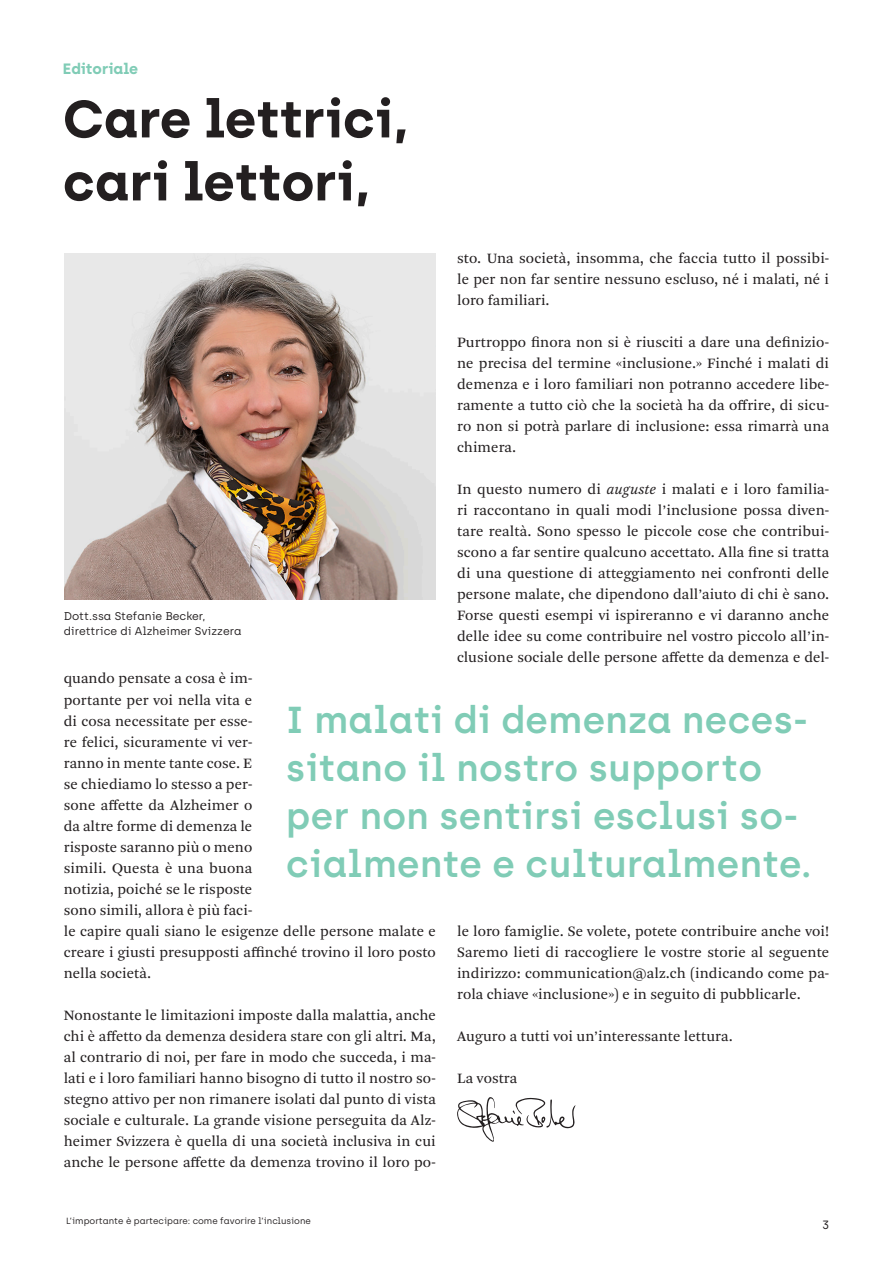
<style>
.page{position:relative;width:893px;height:1263px;background:#fff}
.page>*{position:absolute;margin:0;border:0;box-sizing:border-box;transform-origin:0 0}
.Titel_gross{font:700 52.5px "Archia";color:#231f20}
.Zitat_gross{font:600 37.5px/48px "Archia";letter-spacing:.01em;color:#80ccb6}
.Copy_ohne_Einzug{font:15px/21px "Arnhem Pro Blond";letter-spacing:.005em;color:#231f20;text-align:justify}
.Titel_gross-2{font:700 15px "Archia";color:#80ccb6}
.t1{font:12px "Archia";color:#231f20}
.Bildlegende_kleiner{font:11.25px "Archia";color:#231f20}
.t2{font:9px "Archia";color:#231f20}
.s1{font-style:italic}
</style>
<div class="page">
<img style="left:64px;top:253px;width:372px;height:346px">
<svg style="left:457px;top:1097px;width:118px;height:45px"></svg>
<p class="Titel_gross-2" style="left:63px;top:60px;width:77px">Editoriale</p>
<p class="Titel_gross" style="left:63px;top:87px;width:348px">Care lettrici,</p>
<p class="Titel_gross" style="left:63px;top:150px;width:309px">cari lettori,</p>
<p class="Bildlegende_kleiner" style="left:64px;top:609px;width:143px">Dott.ssa Stefanie Becker,</p>
<p class="Bildlegende_kleiner" style="left:64px;top:625px;width:179px">direttrice di Alzheimer Svizzera</p>
<p class="Copy_ohne_Einzug" style="left:457px;top:248px;width:374px">sto. Una società, insomma, che faccia tutto il possibi&shy;le per non far sentire nessuno escluso, né i malati, né i loro familiari.</p>
<p class="Copy_ohne_Einzug" style="left:457px;top:332px;width:374px">Purtroppo finora non si è riusciti a dare una definizio&shy;ne precisa del termine «inclusione.» Finché i malati di demenza e i loro familiari non potranno accedere libe&shy;ramente a tutto ciò che la società ha da offrire, di sicu&shy;ro non si potrà parlare di inclusione: essa rimarrà una chimera.</p>
<p class="Copy_ohne_Einzug" style="left:457px;top:479px;width:374px">In questo numero di <span class="s1">auguste</span> i malati e i loro familia&shy;ri raccontano in quali modi l’inclusione possa diven&shy;tare realtà. Sono spesso le piccole cose che contribui&shy;scono a far sentire qualcuno accettato. Alla fine si tratta di una questione di atteggiamento nei confronti delle persone malate, che dipendono dall’aiuto di chi è sano.<br>Forse questi esempi vi ispireranno e vi daranno anche delle idee su come contribuire nel vostro piccolo all’in&shy;clusione sociale delle persone affette da demenza e del-</p>
<p class="Copy_ohne_Einzug" style="left:64px;top:668px;width:374px;text-align:left">quando pensate a cosa è im-<br>portante per voi nella vita e<br>di cosa necessitate per esse-<br>re felici, sicuramente vi ver-<br>ranno in mente tante cose. E<br>se chiediamo lo stesso a per-<br>sone affette da Alzheimer o<br>da altre forme di demenza le<br>risposte saranno più o meno<br>simili. Questa è una buona<br>notizia, poiché se le risposte<br>sono simili, allora è più faci-<br>le capire quali siano le esigenze delle persone malate e creare i giusti presupposti affinché trovino il loro posto nella società.</p>
<p class="Copy_ohne_Einzug" style="left:64px;top:1004px;width:374px">Nonostante le limitazioni imposte dalla malattia, anche chi è affetto da demenza desidera stare con gli altri. Ma, al contrario di noi, per fare in modo che succeda, i ma&shy;lati e i loro familiari hanno bisogno di tutto il nostro so&shy;stegno attivo per non rimanere isolati dal punto di vista sociale e culturale. La grande visione perseguita da Alz&shy;heimer Svizzera è quella di una società inclusiva in cui anche le persone affette da demenza trovino il loro po-</p>
<p class="Zitat_gross" style="left:286px;top:695px;width:527px">I malati di demenza neces&shy;sitano il nostro supporto per non sentirsi esclusi so&shy;cialmente e culturalmente.</p>
<p class="Copy_ohne_Einzug" style="left:457px;top:920px;width:374px">le loro famiglie. Se volete, potete contribuire anche voi!<br>Saremo lieti di raccogliere le vostre storie al seguente indirizzo: communication@alz.ch (indicando come pa&shy;rola chiave «inclusione») e in seguito di pubblicarle.</p>
<p class="Copy_ohne_Einzug" style="left:457px;top:1025px;width:277px">Auguro a tutti voi un’interessante lettura.</p>
<p class="Copy_ohne_Einzug" style="left:457px;top:1067px;width:62px">La vostra</p>
<p class="t2" style="left:66px;top:1215px;width:246px">L’importante è partecipare: come favorire l’inclusione</p>
<p class="t1" style="left:822px;top:1218px;width:9px">3</p>
</div>
